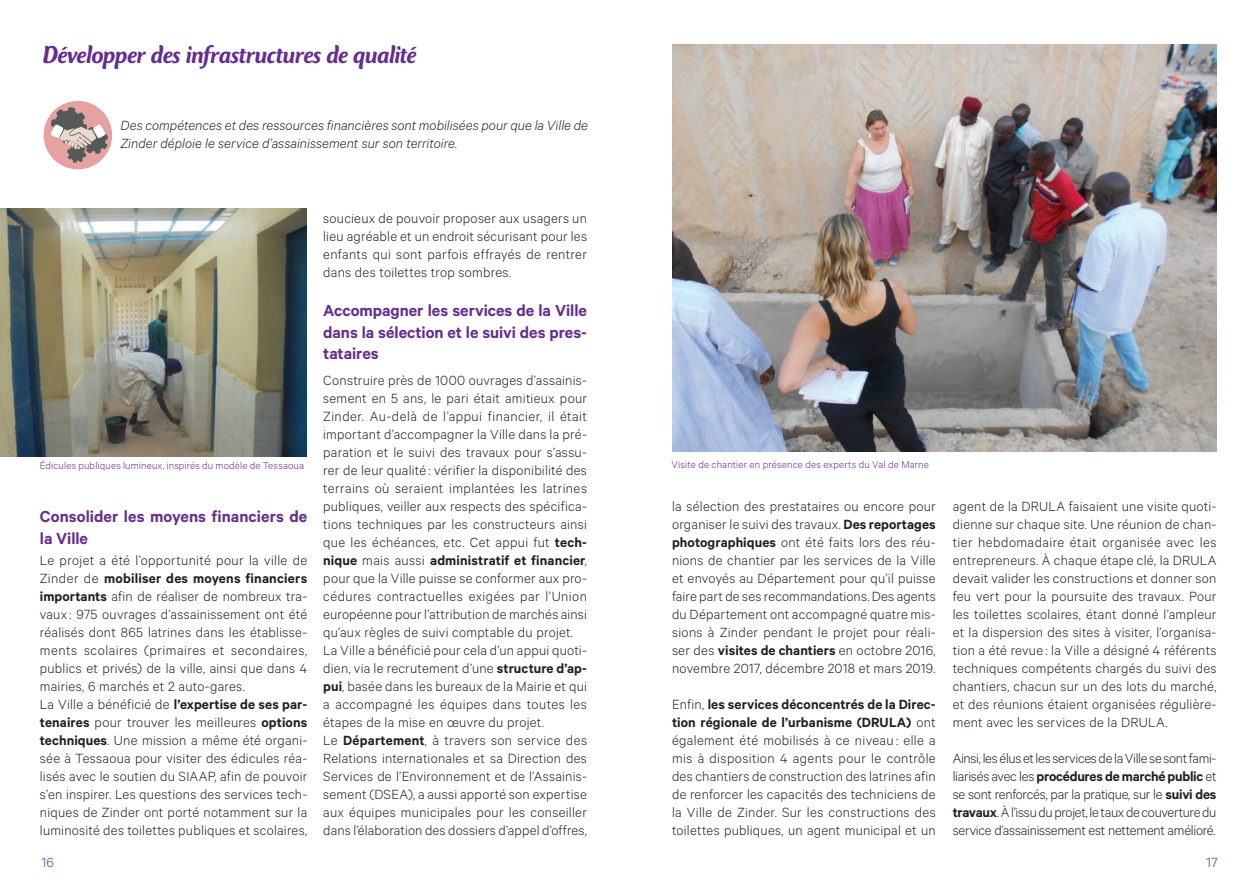
<style>
.page{position:relative;width:1259px;height:893px;background:#fff}
.page>*{position:absolute;margin:0;border:0;box-sizing:border-box;transform-origin:0 0}
.t1{font:italic 500 25.5px "Club Type Std";letter-spacing:-.025em;color:#652d91}
.t2{font:600 18px/21.6px "Calibre";color:#652d91}
.t3{font:300 15px/18px "Calibre";letter-spacing:.02em;color:#231f20;text-align:justify}
.t4{font:italic 300 15px/18px "Calibre";color:#231f20}
.t5{font:300 15px "Calibre";color:#652d91}
.t6{font:300 11.25px "Calibre";letter-spacing:.015em;color:#652d91}
.s1{font-weight:600}
</style>
<div class="page">
<img style="left:0;top:208px;width:306px;height:249px">
<img style="left:672px;top:45px;width:544px;height:406px">
<div style="left:44px;top:101px;width:68px;height:68px;background:#e5a2a0;border-radius:50%"></div>
<svg style="left:51px;top:107px;width:57px;height:56px"></svg>
<h1 class="t1" style="left:43px;top:41px;width:375px">Développer des infrastructures de qualité</h1>
<p class="t4" style="left:120px;top:116px;width:469px">Des compétences et des ressources financières sont mobilisées pour que la Ville de<br>Zinder déploie le service d’assainissement sur son territoire.</p>
<p class="t3" style="left:323px;top:208px;width:265px">soucieux de pouvoir proposer aux usagers un lieu agréable et un endroit sécurisant pour les enfants qui sont parfois effrayés de rentrer dans des toilettes trop sombres.</p>
<p class="t2" style="left:323px;top:299px;width:265px;text-align:justify">Accompagner les services de la Ville dans la sélection et le suivi des pres&shy;tataires</p>
<p class="t3" style="left:323px;top:370px;width:265px;text-align:left">Construire près de 1000 ouvrages d’assainis&shy;sement en 5 ans, le pari était amitieux pour Zinder. Au-delà de l’appui financier, il était important d’accompagner la Ville dans la pré&shy;paration et le suivi des travaux pour s’assu&shy;rer de leur qualité : vérifier la disponibilité des terrains où seraient implantées les latrines publiques, veiller aux respects des spécifica&shy;tions techniques par les constructeurs ainsi que les échéances, etc. Cet appui fut <span class="s1">tech&shy;nique</span> mais aussi <span class="s1">administratif et financier</span>, pour que la Ville puisse se conformer aux pro&shy;cédures contractuelles exigées par l’Union européenne pour l’attribution de marchés ainsi qu’aux règles de suivi comptable du projet.<br>La Ville a bénéficié pour cela d’un appui quoti&shy;dien, via le recrutement d’une <span class="s1">structure d’ap&shy;pui</span>, basée dans les bureaux de la Mairie et qui a accompagné les équipes dans toutes les étapes de la mise en œuvre du projet.<br>Le <span class="s1">Département</span>, à travers son service des Relations internationales et sa Direction des Services de l’Environnement et de l’Assainis&shy;sement (DSEA), a aussi apporté son expertise aux équipes municipales pour les conseiller dans l’élaboration des dossiers d’appel d’offres,</p>
<p class="t6" style="left:40px;top:459px;width:266px">Édicules publiques lumineux, inspirés du modèle de Tessaoua</p>
<p class="t6" style="left:671px;top:458px;width:259px">Visite de chantier en présence des experts du Val de Marne</p>
<p class="t3" style="left:672px;top:496px;width:265px">la sélection des prestataires ou encore pour organiser le suivi des travaux. <span class="s1">Des reportages photographiques</span> ont été faits lors des réu&shy;nions de chantier par les services de la Ville et envoyés au Département pour qu’il puisse faire part de ses recommandations. Des agents du Département ont accompagné quatre mis&shy;sions à Zinder pendant le projet pour réali&shy;ser des <span class="s1">visites de chantiers</span> en octobre 2016, novembre 2017, décembre 2018 et mars 2019.</p>
<p class="t3" style="left:672px;top:694px;width:265px">Enfin, <span class="s1">les services déconcentrés de la Direc&shy;tion régionale de l’urbanisme (DRULA)</span> ont également été mobilisés à ce niveau : elle a mis à disposition 4 agents pour le contrôle des chantiers de construction des latrines afin de renforcer les capacités des techniciens de la Ville de Zinder. Sur les constructions des toilettes publiques, un agent municipal et un</p>
<p class="t2" style="left:40px;top:505px;width:269px">Consolider les moyens financiers de la Ville</p>
<p class="t3" style="left:40px;top:550px;width:269px;text-align:left">Le projet a été l’opportunité pour la ville de Zinder de <span class="s1">mobiliser des moyens financiers importants</span> afin de réaliser de nombreux tra&shy;vaux : 975 ouvrages d’assainissement ont été réalisés dont 865 latrines dans les établisse&shy;ments scolaires (primaires et secondaires, publics et privés) de la ville, ainsi que dans 4 mairies, 6 marchés et 2 auto-gares.<br>La Ville a bénéficié de <span class="s1">l’expertise de ses par&shy;tenaires</span> pour trouver les meilleures <span class="s1">options techniques</span>. Une mission a même été organi&shy;sée à Tessaoua pour visiter des édicules réa&shy;lisés avec le soutien du SIAAP, afin de pouvoir s’en inspirer. Les questions des services tech&shy;niques de Zinder ont porté notamment sur la luminosité des toilettes publiques et scolaires,</p>
<p class="t3" style="left:952px;top:496px;width:265px">agent de la DRULA faisaient une visite quoti&shy;dienne sur chaque site. Une réunion de chan&shy;tier hebdomadaire était organisée avec les entrepreneurs. À chaque étape clé, la DRULA devait valider les constructions et donner son feu vert pour la poursuite des travaux. Pour les toilettes scolaires, étant donné l’ampleur et la dispersion des sites à visiter, l’organisa&shy;tion a été revue : la Ville a désigné 4 référents techniques compétents chargés du suivi des chantiers, chacun sur un des lots du marché, et des réunions étaient organisées régulière&shy;ment avec les services de la DRULA.</p>
<p class="t3" style="left:952px;top:748px;width:265px">Ainsi, les élus et les services de la Ville se sont fami&shy;liarisés avec les <span class="s1">procédures de marché public</span> et se sont renforcés, par la pratique, sur le <span class="s1">suivi des travaux</span>. À l’issu du projet, le taux de couverture du service d’assainissement est nettement amélioré.</p>
<p class="t5" style="left:41px;top:854px;width:14px">16</p>
<p class="t5" style="left:1206px;top:854px;width:13px">17</p>
</div>
